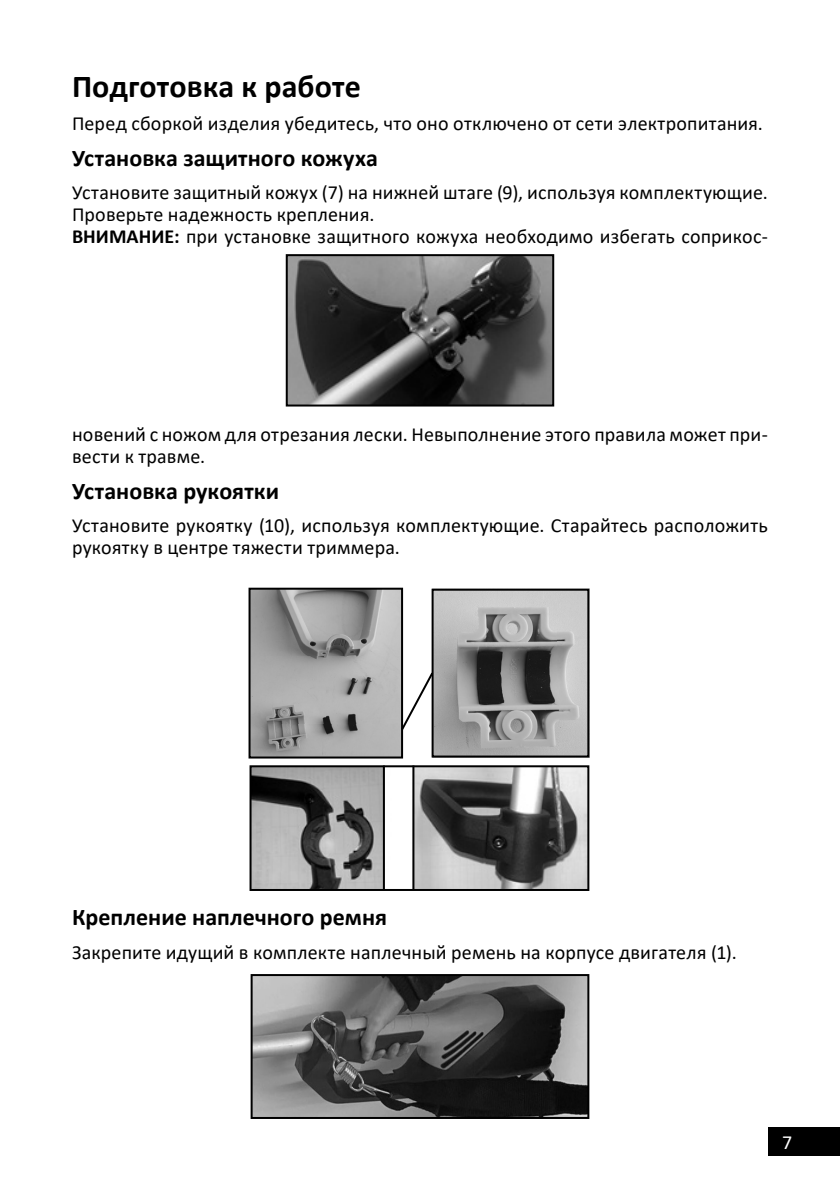
<style>
.page{position:relative;width:840px;height:1191px;background:#fff}
.page>*{position:absolute;margin:0;border:0;box-sizing:border-box;transform-origin:0 0}
.Заголовок_16{font:700 32px "Calibri";color:#000}
.Заголовок_12{font:700 24px "Calibri";color:#000}
.t1{font:20px/22px "Calibri";letter-spacing:.01em;color:#000}
.t2{font:20px "Calibri";color:#fff}
.s1{font-weight:700}
</style>
<div class="page">
<div style="left:767px;top:1126px;width:72px;height:29px;background:#000"></div>
<img style="left:288px;top:257px;width:263px;height:146px">
<div style="left:285px;top:254px;width:269px;height:152px;border:2px solid #000"></div>
<img style="left:253px;top:977px;width:333px;height:139px">
<div style="left:250px;top:974px;width:339px;height:145px;border:2px solid #000"></div>
<img style="left:252px;top:768px;width:334px;height:120px">
<div style="left:249px;top:765px;width:340px;height:126px;border:2px solid #000"></div>
<img style="left:251px;top:590px;width:149px;height:165px">
<div style="left:248px;top:587px;width:155px;height:171px;border:2px solid #000"></div>
<img style="left:434px;top:591px;width:152px;height:163px">
<svg style="left:399px;top:670px;width:36px;height:62px"></svg>
<div style="left:431px;top:588px;width:158px;height:169px;border:2px solid #000"></div>
<hr style="left:382px;top:765px;width:2px;height:124px;background:#000">
<hr style="left:412px;top:765px;width:2px;height:124px;background:#000">
<p class="Заголовок_16" style="left:72px;top:64px;width:290px">Подготовка к работе</p>
<p class="t1" style="left:72px;top:112px;width:692px">Перед сборкой изделия убедитесь, что оно отключено от сети электропитания.</p>
<p class="Заголовок_12" style="left:72px;top:141px;width:307px">Установка защитного кожуха</p>
<p class="t1" style="left:72px;top:181px;width:697px">Установите защитный кожух (7) на нижней штаге (9), используя комплектующие.<br>Проверьте надежность крепления.</p>
<p class="t1" style="left:72px;top:225px;width:697px"><span class="s1">ВНИМАНИЕ:</span> при установке защитного кожуха необходимо избегать соприкос-</p>
<p class="t1" style="left:72px;top:423px;width:697px">новений с ножом для отрезания лески. Невыполнение этого правила может при&shy;вести к травме.</p>
<p class="Заголовок_12" style="left:72px;top:473px;width:208px">Установка рукоятки</p>
<p class="t1" style="left:72px;top:514px;width:697px">Установите рукоятку (10), используя комплектующие. Старайтесь расположить рукоятку в центре тяжести триммера.</p>
<p class="Заголовок_12" style="left:72px;top:900px;width:316px">Крепление наплечного ремня</p>
<p class="t1" style="left:72px;top:940px;width:665px">Закрепите идущий в комплекте наплечный ремень на корпусе двигателя (1).</p>
<p class="t2" style="left:781px;top:1128px;width:12px">7</p>
</div>
